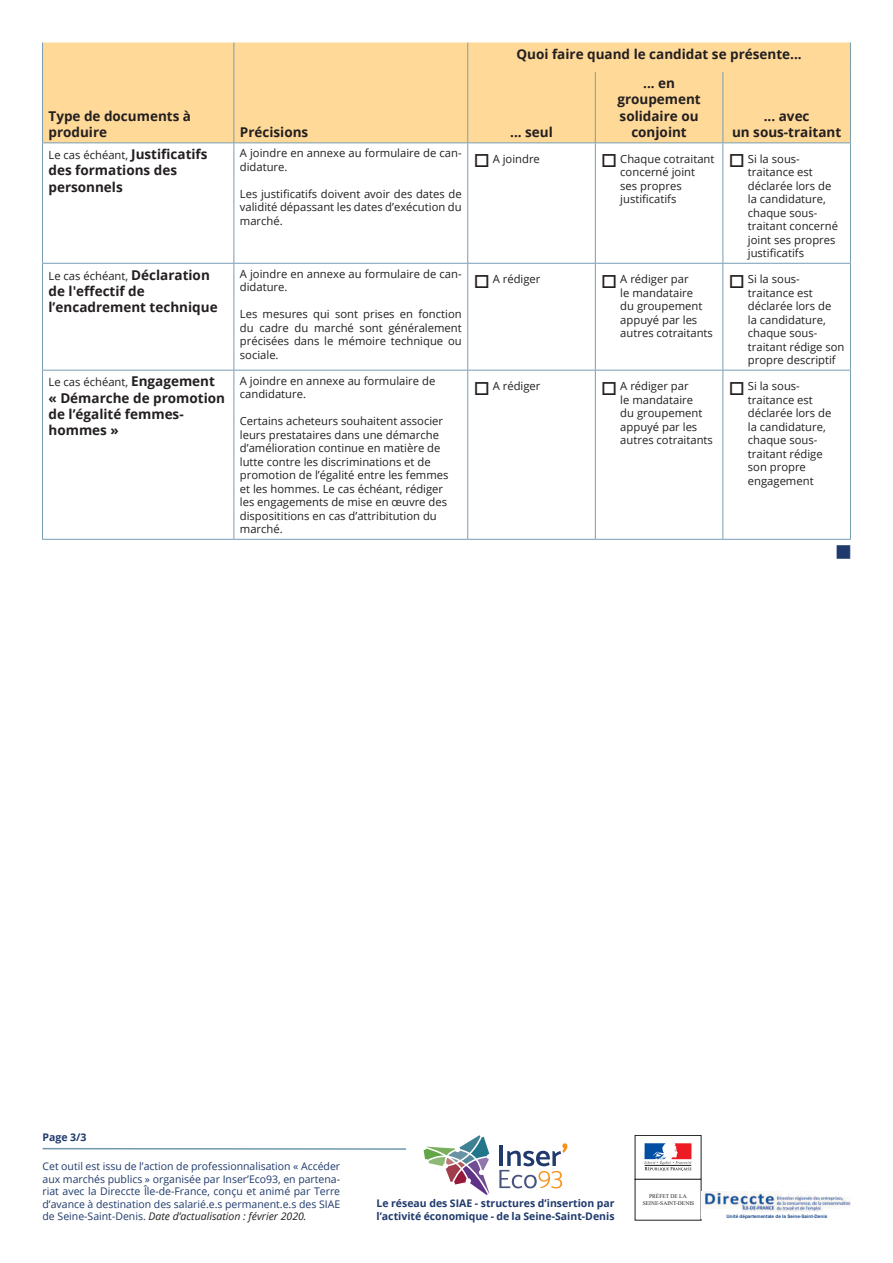
<style>
.page{position:relative;width:893px;height:1263px;background:#fff}
.page>*{position:absolute;margin:0;border:0;box-sizing:border-box;transform-origin:0 0}
.t1{font:700 13.5px/16.2px "Open Sans";color:#231f20}
.t2{font:11.25px/13.5px "Open Sans";color:#231f20}
.t3{font:10.5px/12.6px "Open Sans";color:#1f3a6b;text-align:justify}
.t4{font:700 10.5px/12.6px "Open Sans";color:#1f3a6b}
.t5{font:5.55px/6.6px "Times New Roman";color:#231f20;text-align:center}
.t6{font:700 4.65px "Arial";color:#17498c}
.s1{font-weight:700;font-size:13.5px}
.s2{font-style:italic;color:#231f20}
</style>
<div class="page">
<div style="left:635px;top:1135px;width:66px;height:44px;border:1px solid #231f20"></div>
<div style="left:635px;top:1179px;width:66px;height:41px;border:1px solid #231f20"></div>
<svg style="left:644px;top:1143px;width:48px;height:28px"></svg>
<img style="left:701px;top:1192px;width:149px;height:20px">
<hr style="left:43px;top:1148px;width:363px;height:2px;background:#7098ae">
<div style="left:43px;top:43px;width:807px;height:99px;background:#ffd998"></div>
<svg style="left:42px;top:43px;width:1px;height:29px"></svg>
<svg style="left:233px;top:43px;width:1px;height:29px"></svg>
<svg style="left:467px;top:43px;width:1px;height:29px"></svg>
<svg style="left:850px;top:43px;width:1px;height:29px"></svg>
<hr style="left:42px;top:72px;width:1px;height:70px;background:#789db4">
<hr style="left:233px;top:72px;width:1px;height:70px;background:#789db4">
<hr style="left:467px;top:72px;width:1px;height:70px;background:#789db4">
<hr style="left:595px;top:72px;width:1px;height:70px;background:#789db4">
<hr style="left:722px;top:72px;width:1px;height:70px;background:#789db4">
<hr style="left:850px;top:72px;width:1px;height:70px;background:#789db4">
<hr style="left:42px;top:142px;width:192px;height:1px;background:#789db4">
<hr style="left:42px;top:143px;width:1px;height:120px;background:#789db4">
<hr style="left:234px;top:142px;width:234px;height:1px;background:#789db4">
<hr style="left:233px;top:143px;width:1px;height:120px;background:#789db4">
<hr style="left:468px;top:142px;width:127px;height:1px;background:#789db4">
<hr style="left:467px;top:143px;width:1px;height:120px;background:#789db4">
<hr style="left:595px;top:142px;width:128px;height:1px;background:#789db4">
<hr style="left:595px;top:143px;width:1px;height:120px;background:#789db4">
<hr style="left:723px;top:142px;width:128px;height:1px;background:#789db4">
<hr style="left:722px;top:143px;width:1px;height:120px;background:#789db4">
<hr style="left:850px;top:143px;width:1px;height:120px;background:#789db4">
<hr style="left:42px;top:263px;width:192px;height:1px;background:#789db4">
<hr style="left:42px;top:264px;width:1px;height:106px;background:#789db4">
<hr style="left:234px;top:263px;width:234px;height:1px;background:#789db4">
<hr style="left:233px;top:264px;width:1px;height:106px;background:#789db4">
<hr style="left:468px;top:263px;width:127px;height:1px;background:#789db4">
<hr style="left:467px;top:264px;width:1px;height:106px;background:#789db4">
<hr style="left:595px;top:263px;width:128px;height:1px;background:#789db4">
<hr style="left:595px;top:264px;width:1px;height:106px;background:#789db4">
<hr style="left:723px;top:263px;width:128px;height:1px;background:#789db4">
<hr style="left:722px;top:264px;width:1px;height:106px;background:#789db4">
<hr style="left:850px;top:264px;width:1px;height:106px;background:#789db4">
<hr style="left:42px;top:370px;width:192px;height:1px;background:#789db4">
<hr style="left:42px;top:370px;width:1px;height:169px;background:#789db4">
<hr style="left:234px;top:370px;width:234px;height:1px;background:#789db4">
<hr style="left:233px;top:370px;width:1px;height:169px;background:#789db4">
<hr style="left:468px;top:370px;width:127px;height:1px;background:#789db4">
<hr style="left:467px;top:370px;width:1px;height:169px;background:#789db4">
<hr style="left:595px;top:370px;width:128px;height:1px;background:#789db4">
<hr style="left:595px;top:370px;width:1px;height:169px;background:#789db4">
<hr style="left:723px;top:370px;width:128px;height:1px;background:#789db4">
<hr style="left:722px;top:370px;width:1px;height:169px;background:#789db4">
<hr style="left:850px;top:370px;width:1px;height:169px;background:#789db4">
<hr style="left:42px;top:539px;width:192px;height:1px;background:#789db4">
<hr style="left:234px;top:539px;width:234px;height:1px;background:#789db4">
<hr style="left:468px;top:539px;width:127px;height:1px;background:#789db4">
<hr style="left:595px;top:539px;width:128px;height:1px;background:#789db4">
<hr style="left:723px;top:539px;width:128px;height:1px;background:#789db4">
<svg style="left:499px;top:1143px;width:68px;height:45px"></svg>
<svg style="left:424px;top:1135px;width:65px;height:60px"></svg>
<p class="t1" style="left:49px;top:109px;width:144px">Type de documents à produire</p>
<p class="t2" style="left:49px;top:148px;width:161px">Le cas échéant, <span class="s1">Justificatifs</span></p>
<p class="t1" style="left:49px;top:164px;width:130px">des formations des personnels</p>
<p class="t2" style="left:49px;top:268px;width:163px">Le cas échéant, <span class="s1">Déclaration</span></p>
<p class="t1" style="left:49px;top:282px;width:171px">de l'effectif de l’encadrement technique</p>
<p class="t2" style="left:49px;top:375px;width:168px">Le cas échéant, <span class="s1">Engagement</span></p>
<p class="t1" style="left:49px;top:389px;width:178px">« Démarche de promotion de l’égalité femmes&shy;hommes »</p>
<p class="t1" style="left:240px;top:125px;width:70px">Précisions</p>
<p class="t2" style="left:240px;top:146px;width:223px">A joindre en annexe au formulaire de can&shy;didature.</p>
<p class="t2" style="left:240px;top:187px;width:223px;text-align:justify">Les justificatifs doivent avoir des dates de validité dépassant les dates d’exécution du marché.</p>
<p class="t2" style="left:240px;top:267px;width:223px">A joindre en annexe au formulaire de can&shy;didature.</p>
<p class="t2" style="left:240px;top:307px;width:223px;text-align:justify">Les mesures qui sont prises en fonction du cadre du marché sont généralement précisées dans le mémoire technique ou sociale.</p>
<p class="t2" style="left:240px;top:374px;width:197px">A joindre en annexe au formulaire de candidature.</p>
<p class="t2" style="left:240px;top:416px;width:210px">Certains acheteurs souhaitent associer leurs prestataires dans une démarche d’amélioration continue en matière de lutte contre les discriminations et de promotion de l’égalité entre les femmes et les hommes. Le cas échéant, rédiger les engagements de mise en œuvre des disposititions en cas d’attribitution du marché.</p>
<p class="t1" style="left:516px;top:47px;width:287px">Quoi faire quand le candidat se présente...</p>
<p class="t1" style="left:510px;top:125px;width:44px">... seul</p>
<p class="t1" style="left:617px;top:77px;width:85px;text-align:center">... en groupement solidaire ou conjoint</p>
<p class="t1" style="left:732px;top:109px;width:111px;text-align:center">... avec<br>un sous-traitant</p>
<p class="t2" style="left:474px;top:152px;width:68px">□ A joindre</p>
<p class="t2" style="left:620px;top:152px;width:96px;text-indent:-19px">□ Chaque cotraitant concerné joint ses propres justificatifs</p>
<p class="t2" style="left:748px;top:152px;width:92px;text-indent:-19px">□ Si la sous&shy;traitance est déclarée lors de la candidature, chaque sous&shy;traitant concerné joint ses propres justificatifs</p>
<p class="t2" style="left:474px;top:272px;width:68px">□ A rédiger</p>
<p class="t2" style="left:620px;top:272px;width:94px;text-indent:-19px">□ A rédiger par<br>le mandataire<br>du groupement appuyé par les autres cotraitants</p>
<p class="t2" style="left:748px;top:272px;width:98px;text-indent:-19px">□ Si la sous&shy;traitance est déclarée lors de<br>la candidature, chaque sous&shy;traitant rédige son propre descriptif</p>
<p class="t2" style="left:474px;top:379px;width:68px">□ A rédiger</p>
<p class="t2" style="left:620px;top:379px;width:94px;text-indent:-19px">□ A rédiger par<br>le mandataire<br>du groupement appuyé par les autres cotraitants</p>
<p class="t2" style="left:748px;top:379px;width:85px;text-indent:-19px">□ Si la sous&shy;traitance est déclarée lors de la candidature, chaque sous&shy;traitant rédige son propre engagement</p>
<p class="t4" style="left:43px;top:1132px;width:46px">Page 3/3</p>
<p class="t3" style="left:43px;top:1160px;width:299px">Cet outil est issu de l’action de professionnalisation « Accéder aux marchés publics » organisée par Inser’Eco93, en partena&shy;riat avec la Direccte Île-de-France, conçu et animé par Terre d’avance à destination des salarié.e.s permanent.e.s des SIAE de Seine-Saint-Denis. <span class="s2">Date d’actualisation : février 2020.</span></p>
<p class="t4" style="left:376px;top:1197px;width:240px">Le réseau des SIAE - structures d’insertion par l’activité économique - de la Seine-Saint-Denis</p>
<p class="t5" style="left:643px;top:1193px;width:53px">PRÉFET DE LA<br>SEINE-SAINT-DENIS</p>
<p class="t6" style="left:727px;top:1214px;width:102px">Unité départementale de la Seine-Saint-Denis</p>
</div>
